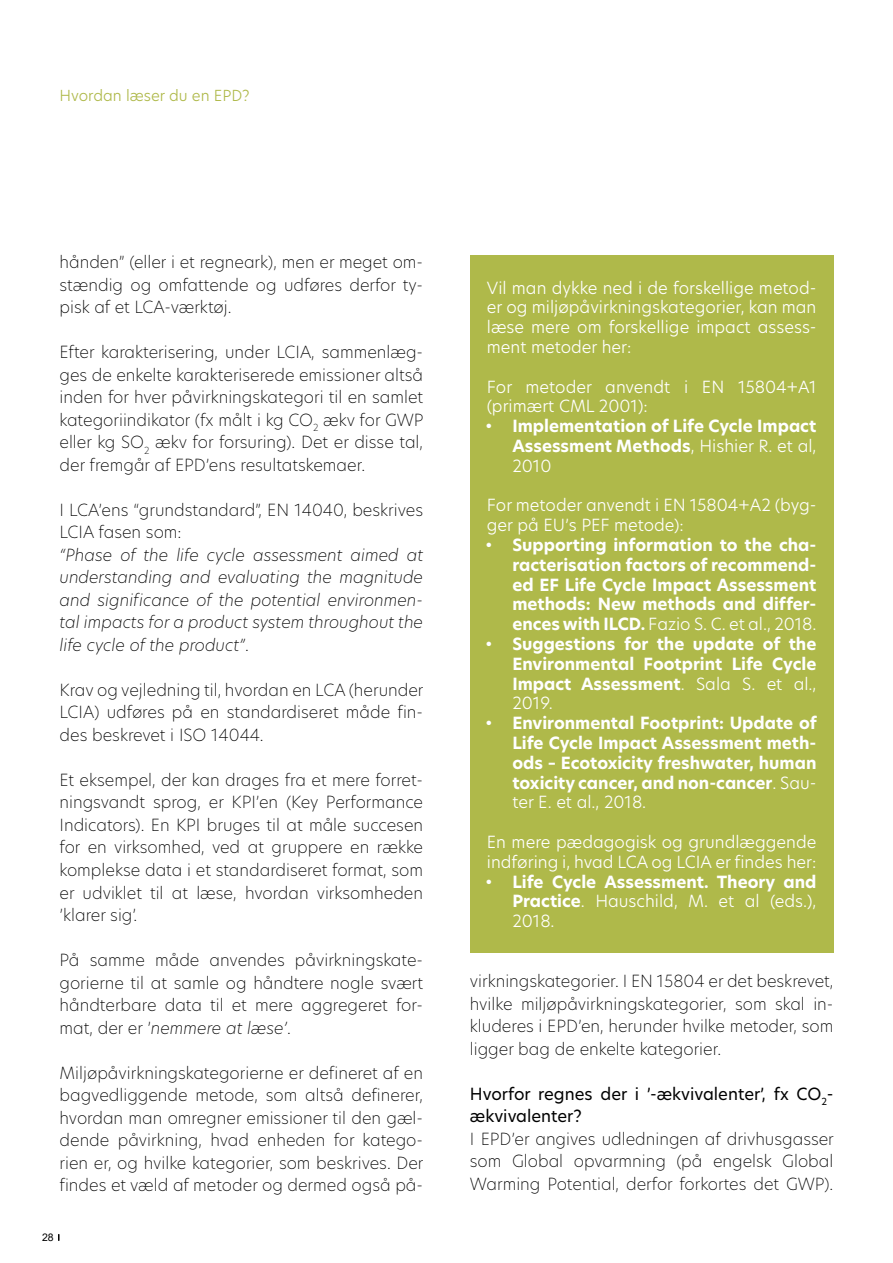
<style>
.page{position:relative;width:893px;height:1263px;background:#fff}
.page>*{position:absolute;margin:0;border:0;box-sizing:border-box;transform-origin:0 0}
.t1{font:200 16.5px/22.5px "Hero New";color:#000;text-align:justify}
.t2{font:700 16.5px/19.8px "Hero New";color:#fff;text-align:justify}
.t3{font:300 16.5px/19.8px "Hero New";color:#fff}
.t4{font:italic 200 16.5px/22.5px "Hero New";color:#000;text-align:justify}
.t5{font:16.5px/22.4px "Hero New";color:#000}
.t6{font:300 15px "Hero New";color:#afb94a}
.t7{font:10.5px "Arial";color:#000}
.s1{font-style:normal}
.s2{font-style:italic}
.s3{font-weight:300}
</style>
<div class="page">
<svg style="left:58px;top:1234px;width:2px;height:6px"></svg>
<div style="left:470px;top:255px;width:363px;height:697px;background:#afb94a"></div>
<p class="t6" style="left:60px;top:86px;width:192px">Hvordan læser du en EPD?</p>
<p class="t1" style="left:60px;top:251px;width:365px">hånden” (eller i et regneark), men er meget om&shy;stændig og omfattende og udføres derfor ty&shy;pisk af et LCA-værktøj.</p>
<p class="t1" style="left:60px;top:341px;width:365px">Efter karakterisering, under LCIA, sammenlæg&shy;ges de enkelte karakteriserede emissioner altså inden for hver påvirkningskategori til en samlet kategoriindikator (fx målt i kg CO<sub>2</sub> ækv for GWP eller kg SO<sub>2</sub> ækv for forsuring). Det er disse tal, der fremgår af EPD’ens resultatskemaer.</p>
<p class="t1" style="left:60px;top:498px;width:365px">I LCA’ens “grundstandard”, EN 14040, beskrives<br>LCIA fasen som:</p>
<p class="t4" style="left:60px;top:543px;width:365px">“Phase of the life cycle assessment aimed at understanding and evaluating the magnitude and significance of the potential environmen&shy;tal impacts for a product system throughout the life cycle of the product”<span class="s1">.</span></p>
<p class="t1" style="left:60px;top:678px;width:365px">Krav og vejledning til, hvordan en LCA (herunder LCIA) udføres på en standardiseret måde fin&shy;des beskrevet i ISO 14044.</p>
<p class="t1" style="left:60px;top:768px;width:365px">Et eksempel, der kan drages fra et mere forret&shy;ningsvandt sprog, er KPI’en (Key Performance Indicators). En KPI bruges til at måle succesen for en virksomhed, ved at gruppere en række komplekse data i et standardiseret format, som er udviklet til at læse, hvordan virksomheden ’klarer sig’.</p>
<p class="t1" style="left:60px;top:948px;width:365px">På samme måde anvendes påvirkningskate&shy;gorierne til at samle og håndtere nogle svært håndterbare data til et mere aggregeret for&shy;mat, der er ’<span class="s2">nemmere at læse’</span>.</p>
<p class="t1" style="left:60px;top:1061px;width:365px">Miljøpåvirkningskategorierne er defineret af en bagvedliggende metode, som altså definerer, hvordan man omregner emissioner til den gæl&shy;dende påvirkning, hvad enheden for katego&shy;rien er, og hvilke kategorier, som beskrives. Der findes et væld af metoder og dermed også på-</p>
<p class="t7" style="left:42px;top:1230px;width:13px">28</p>
<p class="t3" style="left:487px;top:277px;width:331px;text-align:justify">Vil man dykke ned i de forskellige metod&shy;er og miljøpåvirkningskategorier, kan man læse mere om forskellige impact assess&shy;ment metoder her:</p>
<p class="t3" style="left:487px;top:376px;width:331px">For metoder anvendt i EN 15804+A1 (primært CML 2001):</p>
<p class="t2" style="left:512px;top:416px;width:305px;text-indent:-27px">• Implementation of Life Cycle Impact Assessment Methods<span class="s3">, Hishier R. et al, 2010</span></p>
<p class="t3" style="left:487px;top:495px;width:331px">For metoder anvendt i EN 15804+A2 (byg&shy;ger på EU’s PEF metode):</p>
<p class="t2" style="left:512px;top:535px;width:306px;text-indent:-27px">• Supporting information to the cha&shy;racterisation factors of recommend&shy;ed EF Life Cycle Impact Assessment methods: New methods and differ&shy;ences with ILCD. <span class="s3">Fazio S. C. et al., 2018.</span></p>
<p class="t2" style="left:512px;top:634px;width:306px;text-indent:-27px">• Suggestions for the update of the Environmental Footprint Life Cycle Impact Assessment<span class="s3">. Sala S. et al., 2019.</span></p>
<p class="t2" style="left:512px;top:713px;width:306px;text-indent:-27px">• Environmental Footprint: Update of Life Cycle Impact Assessment meth&shy;ods – Ecotoxicity freshwater, human toxicity cancer, and non-cancer<span class="s3">. Sau&shy;ter E. et al., 2018.</span></p>
<p class="t3" style="left:487px;top:832px;width:331px">En mere pædagogisk og grundlæggende indføring i, hvad LCA og LCIA er findes her:</p>
<p class="t2" style="left:512px;top:872px;width:306px;text-indent:-27px">• Life Cycle Assessment. Theory and Practice<span class="s3">. Hauschild, M. et al (eds.), 2018.</span></p>
<p class="t1" style="left:470px;top:969px;width:365px">virkningskategorier. I EN 15804 er det beskrevet, hvilke miljøpåvirkningskategorier, som skal in&shy;kluderes i EPD’en, herunder hvilke metoder, som ligger bag de enkelte kategorier.</p>
<p class="t5" style="left:470px;top:1082px;width:365px">Hvorfor regnes der i ’-ækvivalenter’, fx CO<sub>2</sub>- ækvivalenter?</p>
<p class="t1" style="left:470px;top:1127px;width:365px">I EPD’er angives udledningen af drivhusgasser som Global opvarmning (på engelsk Global Warming Potential, derfor forkortes det GWP).</p>
</div>
